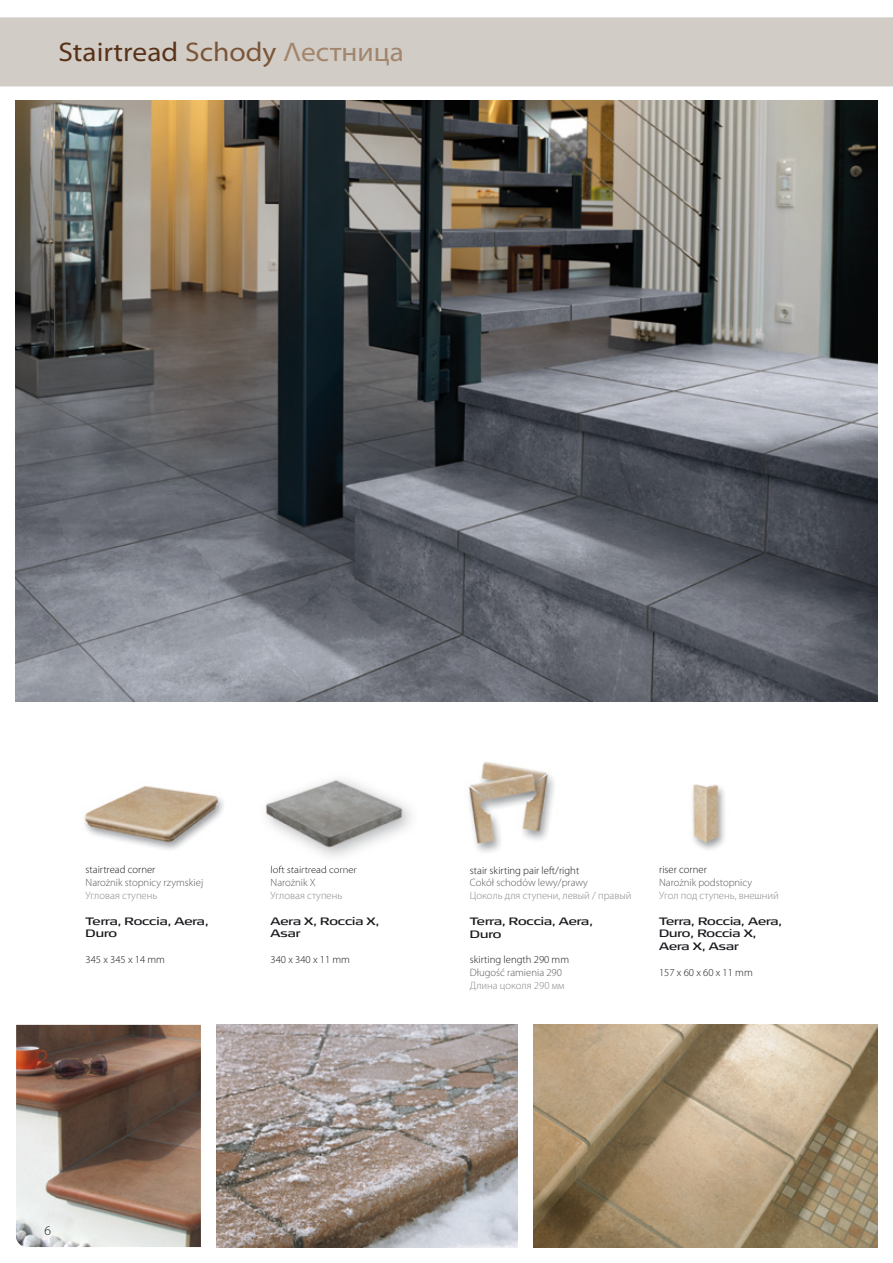
<style>
.page{position:relative;width:893px;height:1263px;background:#fff}
.page>*{position:absolute;margin:0;border:0;box-sizing:border-box;transform-origin:0 0}
.t1{font:semi-expanded 27px "Myriad Pro";color:#583119}
.t2{font:300 13.5px "Myriad Pro";color:#1a171c}
.t3{font:300 10.65px "Myriad Pro";color:#1a171c}
.t4{font:10.65px/12.8px "Signa Ext";color:#1a171c}
.t5{font:300 10.65px "Myriad Pro";color:#87888a}
.t6{font:300 10.65px "Myriad Pro";color:#58585a}
.s1{color:#7a5538}
.s2{color:#a2856c}
</style>
<div class="page">
<img style="left:16px;top:1025px;width:185px;height:222px">
<img style="left:16px;top:101px;width:861px;height:601px">
<img style="left:468px;top:762px;width:86px;height:90px">
<img style="left:84px;top:786px;width:140px;height:64px">
<img style="left:692px;top:784px;width:33px;height:66px">
<img style="left:534px;top:1025px;width:343px;height:222px">
<img style="left:217px;top:1025px;width:301px;height:222px">
<img style="left:265px;top:779px;width:145px;height:87px">
<img style="left:279px;top:866px;width:47px;height:2px">
<div style="left:0;top:17px;width:893px;height:69px;background:#d1ccc5"></div>
<h1 class="t1" style="left:58px;top:37px;width:347px">Stairtread <span class="s1">Schody</span> <span class="s2">Λестница</span></h1>
<p class="t3" style="left:86px;top:864px;width:71px">stairtread corner</p>
<p class="t6" style="left:86px;top:877px;width:119px">Narożnik stopnicy rzymskiej</p>
<p class="t5" style="left:86px;top:889px;width:73px">Угловая ступень</p>
<p class="t4" style="left:86px;top:915px;width:125px">Terra, Roccia, Aera,<br>Duro</p>
<p class="t3" style="left:86px;top:954px;width:81px">345 x 345 x 14 mm</p>
<p class="t3" style="left:271px;top:864px;width:88px">loft stairtread corner</p>
<p class="t6" style="left:271px;top:877px;width:47px">Narożnik X</p>
<p class="t5" style="left:271px;top:889px;width:73px">Угловая ступень</p>
<p class="t4" style="left:271px;top:915px;width:110px">Aera X, Roccia X,<br>Asar</p>
<p class="t3" style="left:271px;top:954px;width:81px">340 x 340 x 11 mm</p>
<p class="t3" style="left:470px;top:864px;width:111px">stair skirting pair left/right</p>
<p class="t6" style="left:470px;top:877px;width:120px">Cokół schodów lewy/prawy</p>
<p class="t5" style="left:470px;top:890px;width:163px">Цоколь для ступени, левый / правый</p>
<p class="t4" style="left:470px;top:915px;width:125px">Terra, Roccia, Aera,<br>Duro</p>
<p class="t3" style="left:470px;top:954px;width:101px">skirting length 290 mm</p>
<p class="t6" style="left:470px;top:967px;width:94px">Długość ramienia 290</p>
<p class="t5" style="left:470px;top:979px;width:96px">Длина цоколя 290 мм</p>
<p class="t3" style="left:659px;top:864px;width:49px">riser corner</p>
<p class="t6" style="left:659px;top:877px;width:95px">Narożnik podstopnicy</p>
<p class="t5" style="left:659px;top:889px;width:121px">Угол под ступень, внешний</p>
<p class="t4" style="left:659px;top:915px;width:125px">Terra, Roccia, Aera,<br>Duro, Roccia X,<br>Aera X, Asar</p>
<p class="t3" style="left:659px;top:966px;width:95px">157 x 60 x 60 x 11 mm</p>
<p class="t2" style="left:44px;top:1223px;width:8px">6</p>
</div>
